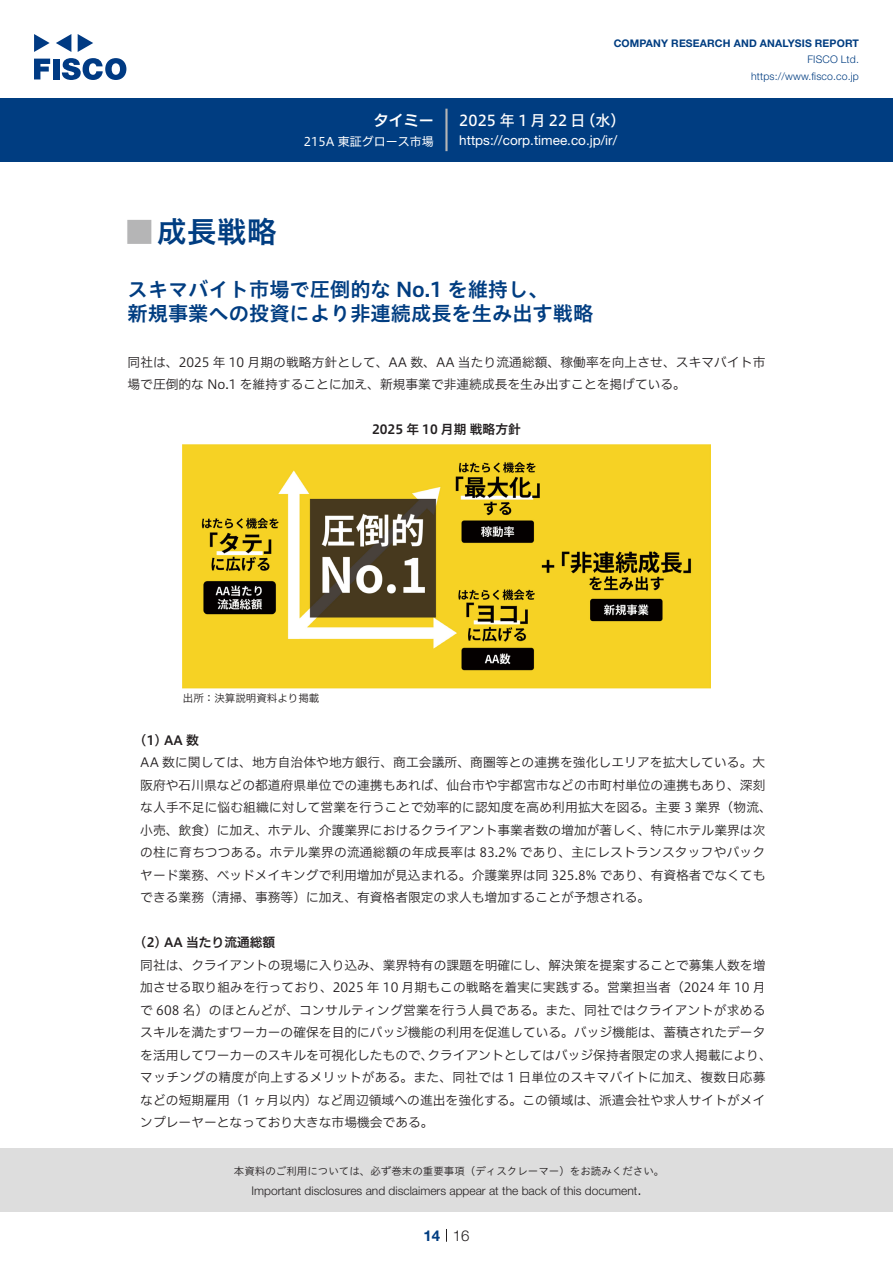
<style>
.page{position:relative;width:893px;height:1263px;background:#fff}
.page>*{position:absolute;margin:0;border:0;box-sizing:border-box;transform-origin:0 0}
.t1{font:30px "Hiragino UD Sans Std N W6";color:#003d81}
.t2{font:24px "Hiragino UD Sans Std N W6";color:#b5b5b6}
.t3{font:20.25px/24px "Hiragino UD Sans Std W6";color:#003d81}
.t4{font:15px "Hiragino UD Sans F Std N W5";letter-spacing:.195em;color:#fff}
.t5{font:15px "Hiragino UD Sans F Std N W6";color:#fff}
.t6{font:300 15px "Helvetica Neue LT Std";color:#231f20}
.t7{font:700 15px "Helvetica Neue LT Std";color:#003d81}
.t8{font:13.5px "Helvetica Neue LT Std";color:#fff}
.t9{font:12.75px/22.5px "Hiragino UD Sans F Std N W3";color:#231f20}
.t10{font:12.75px "Hiragino UD Sans F Std N W6";color:#231f20}
.t11{font:300 12px "Helvetica Neue LT Std";color:#231f20}
.t12{font:12px "Hiragino UD Sans F Std N W4";color:#fff}
.t13{font:10.5px "Hiragino UD Sans Std W3";color:#231f20}
.t14{font:700 10.5px "Helvetica Neue LT Std";letter-spacing:.015em;color:#003d81}
.t15{font:300 10.5px/16.5px "Helvetica Neue LT Std";letter-spacing:.015em;color:#003d81;text-align:right}
.t16{font:10.5px "Hiragino UD Sans F Std N W3";color:#231f20}
</style>
<div class="page">
<div style="left:0;top:1148px;width:893px;height:64px;background:#ddd"></div>
<svg style="left:34px;top:59px;width:16px;height:20px"></svg>
<div style="left:53px;top:59px;width:6px;height:20px;background:#003a83"></div>
<svg style="left:62px;top:58px;width:64px;height:22px"></svg>
<svg style="left:34px;top:34px;width:16px;height:18px"></svg>
<svg style="left:78px;top:34px;width:15px;height:18px"></svg>
<svg style="left:56px;top:34px;width:15px;height:18px"></svg>
<div style="left:0;top:98px;width:893px;height:64px;background:#003d81"></div>
<hr style="left:445px;top:109px;width:3px;height:42px;background:#b5b5b6">
<svg style="left:446px;top:1229px;width:1px;height:13px"></svg>
<img style="left:183px;top:444px;width:527px;height:244px">
<p class="t5" style="left:374px;top:109px;width:62px">タイミー</p>
<p class="t12" style="left:304px;top:132px;width:131px">215A 東証グロース市場</p>
<p class="t14" style="left:614px;top:37px;width:247px">COMPANY RESEARCH AND ANALYSIS REPORT</p>
<p class="t15" style="left:751px;top:51px;width:109px">FISCO Ltd. https://www.fisco.co j p.</p>
<p class="t4" style="left:581px;top:109px;width:46px">（水(</p>
<p class="t4" style="left:459px;top:109px;width:128px">2025年1月22日</p>
<p class="t8" style="left:459px;top:132px;width:160px">https://corp.timee. c o j p. /i r/</p>
<h1 class="t1" style="left:157px;top:209px;width:121px">成長戦略</h1>
<h2 class="t2" style="left:128px;top:213px;width:25px">█</h2>
<h3 class="t3" style="left:128px;top:276px;width:467px">スキマバイト市場で圧倒的な No.1 を維持し、<br>新規事業への投資により非連続成長を生み出す戦略</h3>
<p class="t9" style="left:128px;top:350px;width:639px">同社は、2025 年 10 月期の戦略方針として、AA 数、AA 当たり流通総額、稼働率を向上させ、スキマバイト市場で圧倒的な No.1 を維持することに加え、新規事業で非連続成長を生み出すことを掲げている。</p>
<p class="t10" style="left:372px;top:420px;width:150px">2025 年 10 月期戦略方針</p>
<p class="t16" style="left:183px;top:690px;width:138px">出所：決算説明資料より掲載</p>
<p class="t10" style="left:140px;top:730px;width:60px">1( )AA数</p>
<p class="t9" style="left:140px;top:751px;width:633px">AA 数に関しては、地方自治体や地方銀行、商工会議所、商圏等との連携を強化しエリアを拡大している。大阪府や石川県などの都道府県単位での連携もあれば、仙台市や宇都宮市などの市町村単位の連携もあり、深刻な人手不足に悩む組織に対して営業を行うことで効率的に認知度を高め利用拡大を図る。主要 3 業界（物流、小売、飲食）に加え、ホテル、介護業界におけるクライアント事業者数の増加が著しく、特にホテル業界は次の柱に育ちつつある。ホテル業界の流通総額の年成長率は 83.2% であり、主にレストランスタッフやバックヤード業務、ベッドメイキングで利用増加が見込まれる。介護業界は同 325.8% であり、有資格者でなくてもできる業務（清掃、事務等）に加え、有資格者限定の求人も増加することが予想される。</p>
<p class="t10" style="left:140px;top:933px;width:137px">2( ) AA 当たり流通総額</p>
<p class="t9" style="left:140px;top:953px;width:627px">同社は、クライアントの現場に入り込み、業界特有の課題を明確にし、解決策を提案することで募集人数を増</p>
<p class="t9" style="left:140px;top:976px;width:627px">加させる取り組みを行っており、2025 年 10 月期もこの戦略を着実に実践する。営業担当者（2024 年 10 月</p>
<p class="t9" style="left:140px;top:998px;width:627px">で 608 名）のほとんどが、コンサルティング営業を行う人員である。また、同社ではクライアントが求める</p>
<p class="t9" style="left:140px;top:1021px;width:627px">スキルを満たすワーカーの確保を目的にバッジ機能の利用を促進している。バッジ機能は、蓄積されたデータ</p>
<p class="t9" style="left:427px;top:1043px;width:346px">クライアントとしてはバッジ保持者限定の求人掲載により、</p>
<p class="t9" style="left:140px;top:1043px;width:627px">を活用してワーカーのスキルを可視化したもので、<br>マッチングの精度が向上するメリットがある。また、同社では 1 日単位のスキマバイトに加え、複数日応募などの短期雇用（1 ヶ月以内）など周辺領域への進出を強化する。この領域は、派遣会社や求人サイトがメインプレーヤーとなっており大きな市場機会である。</p>
<p class="t13" style="left:234px;top:1163px;width:432px">本資料のご利用については、必ず巻末の重要事項（ディスクレーマー）をお読みください。</p>
<p class="t6" style="left:637px;top:1180px;width:6px">.</p>
<p class="t11" style="left:251px;top:1183px;width:387px">Important disclosures and disclaimers appear at the back of this document</p>
<p class="t7" style="left:423px;top:1226px;width:18px">14</p>
<p class="t6" style="left:453px;top:1226px;width:18px">16</p>
</div>
